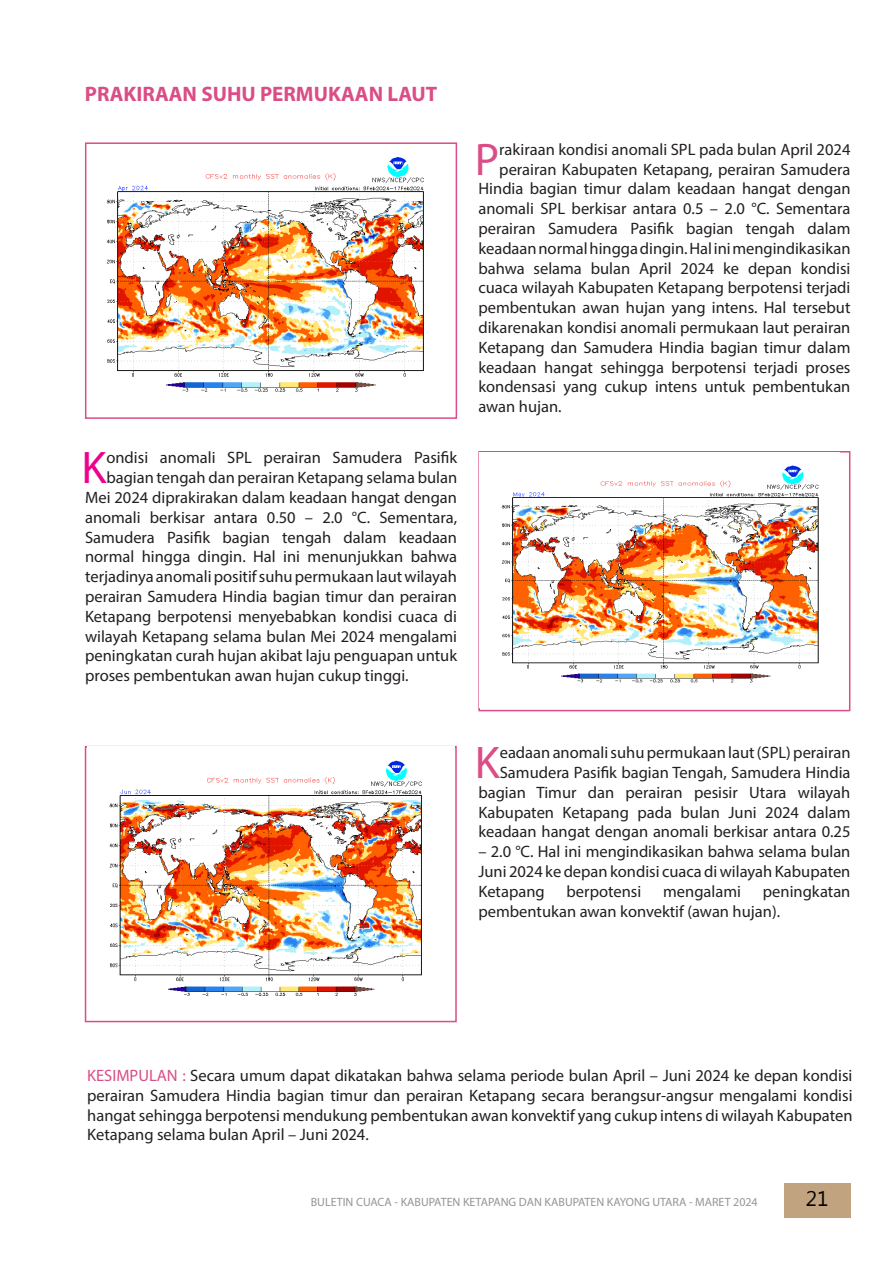
<style>
.page{position:relative;width:893px;height:1263px;background:#fff}
.page>*{position:absolute;margin:0;border:0;box-sizing:border-box;transform-origin:0 0}
.t1{font:45.9px "Myriad Pro";color:#da4d87}
.t2{font:45.9px "Myriad Pro";color:#ed028c}
.t3{font:700 21px "Myriad Pro";color:#da4d87}
.t4{font:21px "Microsoft Tai Le";color:#000}
.t5{font:16.5px/19.8px "Myriad Pro";color:#231f20;text-align:justify}
.t6{font:12px "Myriad Pro";color:#939598}
.s1{color:#da4d87}
</style>
<div class="page">
<div style="left:784px;top:1183px;width:66px;height:34px;background:#c1a380"></div>
<div style="left:85px;top:142px;width:372px;height:277px;border:2px solid #da4d87"></div>
<div style="left:478px;top:451px;width:372px;height:260px;border:2px solid #da4d87"></div>
<div style="left:85px;top:746px;width:372px;height:276px;border:2px solid #da4d87"></div>
<img style="left:106px;top:157px;width:318px;height:235px">
<img style="left:480px;top:452px;width:360px;height:255px">
<img style="left:87px;top:747px;width:368px;height:269px">
<p class="t3" style="left:85px;top:80px;width:354px">PRAKIRAAN SUHU PERMUKAAN LAUT</p>
<p class="t2" style="left:82px;top:439px;width:26px">K</p>
<p class="t5" style="left:106px;top:448px;width:352px">ondisi anomali SPL perairan Samudera Pasifik</p>
<p class="t5" style="left:106px;top:467px;width:352px">bagian tengah dan perairan Ketapang selama bulan</p>
<p class="t5" style="left:85px;top:487px;width:374px">Mei 2024 diprakirakan dalam keadaan hangat dengan</p>
<p class="t5" style="left:85px;top:507px;width:374px">anomali berkisar antara 0.50 – 2.0 °C. Sementara,</p>
<p class="t5" style="left:85px;top:527px;width:374px">Samudera Pasifik bagian tengah dalam keadaan</p>
<p class="t5" style="left:85px;top:547px;width:374px">normal hingga dingin. Hal ini menunjukkan bahwa</p>
<p class="t5" style="left:85px;top:566px;width:374px">terjadinya anomali positif suhu permukaan laut wilayah</p>
<p class="t5" style="left:85px;top:586px;width:374px">perairan Samudera Hindia bagian timur dan perairan</p>
<p class="t5" style="left:85px;top:606px;width:374px">Ketapang berpotensi menyebabkan kondisi cuaca di</p>
<p class="t5" style="left:85px;top:626px;width:374px">wilayah Ketapang selama bulan Mei 2024 mengalami</p>
<p class="t5" style="left:85px;top:646px;width:374px">peningkatan curah hujan akibat laju penguapan untuk</p>
<p class="t5" style="left:85px;top:665px;width:325px">proses pembentukan awan hujan cukup tinggi.</p>
<p class="t1" style="left:475px;top:131px;width:26px">P</p>
<p class="t5" style="left:499px;top:139px;width:353px">rakiraan kondisi anomali SPL pada bulan April 2024</p>
<p class="t5" style="left:499px;top:159px;width:353px">perairan Kabupaten Ketapang, perairan Samudera</p>
<p class="t5" style="left:478px;top:179px;width:374px">Hindia bagian timur dalam keadaan hangat dengan</p>
<p class="t5" style="left:478px;top:199px;width:374px">anomali SPL berkisar antara 0.5 – 2.0 °C. Sementara</p>
<p class="t5" style="left:478px;top:218px;width:374px">perairan Samudera Pasifik bagian tengah dalam</p>
<p class="t5" style="left:478px;top:238px;width:374px">keadaan normal hingga dingin. Hal ini mengindikasikan</p>
<p class="t5" style="left:478px;top:258px;width:374px">bahwa selama bulan April 2024 ke depan kondisi</p>
<p class="t5" style="left:478px;top:278px;width:374px">cuaca wilayah Kabupaten Ketapang berpotensi terjadi</p>
<p class="t5" style="left:478px;top:298px;width:374px">pembentukan awan hujan yang intens. Hal tersebut</p>
<p class="t5" style="left:478px;top:317px;width:374px">dikarenakan kondisi anomali permukaan laut perairan</p>
<p class="t5" style="left:478px;top:337px;width:374px">Ketapang dan Samudera Hindia bagian timur dalam</p>
<p class="t5" style="left:478px;top:357px;width:374px">keadaan hangat sehingga berpotensi terjadi proses</p>
<p class="t5" style="left:478px;top:377px;width:374px">kondensasi yang cukup intens untuk pembentukan</p>
<p class="t5" style="left:478px;top:397px;width:85px">awan hujan.</p>
<p class="t5" style="left:478px;top:742px;width:374px;text-align:right">eadaan anomali suhu permukaan laut (SPL) perairan Samudera Pasifik bagian Tengah, Samudera Hindia bagian Timur dan perairan pesisir Utara wilayah Kabupaten Ketapang pada bulan Juni 2024 dalam keadaan hangat dengan anomali berkisar antara 0.25</p>
<p class="t5" style="left:478px;top:841px;width:374px">– 2.0 °C. Hal ini mengindikasikan bahwa selama bulan Juni 2024 ke depan kondisi cuaca di wilayah Kabupaten Ketapang</p>
<p class="t1" style="left:475px;top:734px;width:26px">K</p>
<p class="t5" style="left:478px;top:881px;width:374px;text-indent:285px">peningkatan pembentukan awan konvektif (awan hujan).</p>
<p class="t5" style="left:567px;top:881px;width:76px">berpotensi</p>
<p class="t5" style="left:663px;top:881px;width:79px">mengalami</p>
<p class="t5" style="left:87px;top:1065px;width:767px"><span class="s1">KESIMPULAN :</span> Secara umum dapat dikatakan bahwa selama periode bulan April – Juni 2024 ke depan kondisi perairan Samudera Hindia bagian timur dan perairan Ketapang secara berangsur-angsur mengalami kondisi hangat sehingga berpotensi mendukung pembentukan awan konvektif yang cukup intens di wilayah Kabupaten Ketapang selama bulan April – Juni 2024.</p>
<p class="t6" style="left:311px;top:1195px;width:449px">BULETIN CUACA - KABUPATEN KETAPANG DAN KABUPATEN KAYONG UTARA - MARET 2024</p>
<p class="t4" style="left:806px;top:1187px;width:24px">21</p>
</div>
